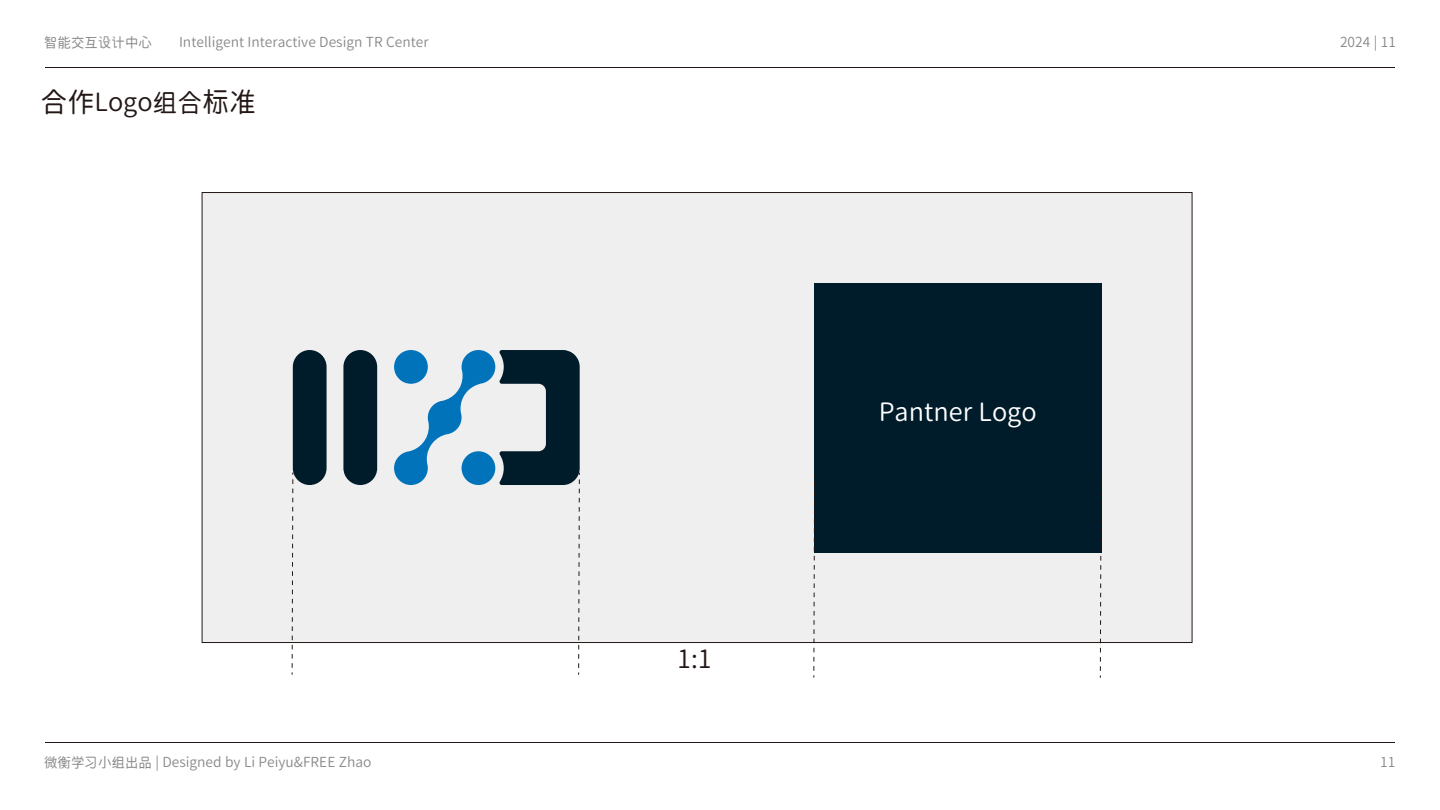
<style>
.page{position:relative;width:1440px;height:810px;background:#fff}
.page>*{position:absolute;margin:0;border:0;box-sizing:border-box;transform-origin:0 0}
.t1{font:300 24.75px "ST Heiti SC";color:#231815}
.t2{font:300 24.75px "ST Heiti SC";color:#fff}
.t3{font:300 13.5px "ST Heiti SC";color:#898989}
.s1{font-size:27px}
</style>
<div class="page">
<hr style="left:45px;top:67px;width:1350px;height:1px;background:#231815">
<hr style="left:45px;top:742px;width:1350px;height:1px;background:#231815">
<div style="left:202px;top:192px;width:990px;height:451px;background:#efefef;border:1px solid #231815"></div>
<div style="left:293px;top:350px;width:34px;height:135px;background:#001b2a;border-radius:17px"></div>
<div style="left:343px;top:350px;width:34px;height:135px;background:#001b2a;border-radius:17px"></div>
<div style="left:814px;top:283px;width:287px;height:270px;background:#001b2a"></div>
<svg style="left:291px;top:472px;width:3px;height:203px"></svg>
<svg style="left:394px;top:350px;width:186px;height:325px"></svg>
<svg style="left:813px;top:475px;width:2px;height:203px"></svg>
<svg style="left:1100px;top:476px;width:2px;height:202px"></svg>
<p class="t3" style="left:44px;top:34px;width:109px">智能交互设计中心</p>
<p class="t3" style="left:179px;top:34px;width:251px">Intelligent Interactive Design TR Center</p>
<p class="t3" style="left:1340px;top:34px;width:57px">2024 | 11</p>
<h1 class="t1" style="left:40px;top:88px;width:217px"><span class="s1">合作</span>Logo组合<span class="s1">标准</span></h1>
<h1 class="t1" style="left:677px;top:645px;width:36px">1:1</h1>
<h1 class="t2" style="left:879px;top:398px;width:159px">Pantner Logo</h1>
<p class="t3" style="left:44px;top:755px;width:329px">微衡学习小组出品 | Designed by Li Peiyu&amp;FREE Zhao</p>
<p class="t3" style="left:1380px;top:754px;width:17px">11</p>
</div>
